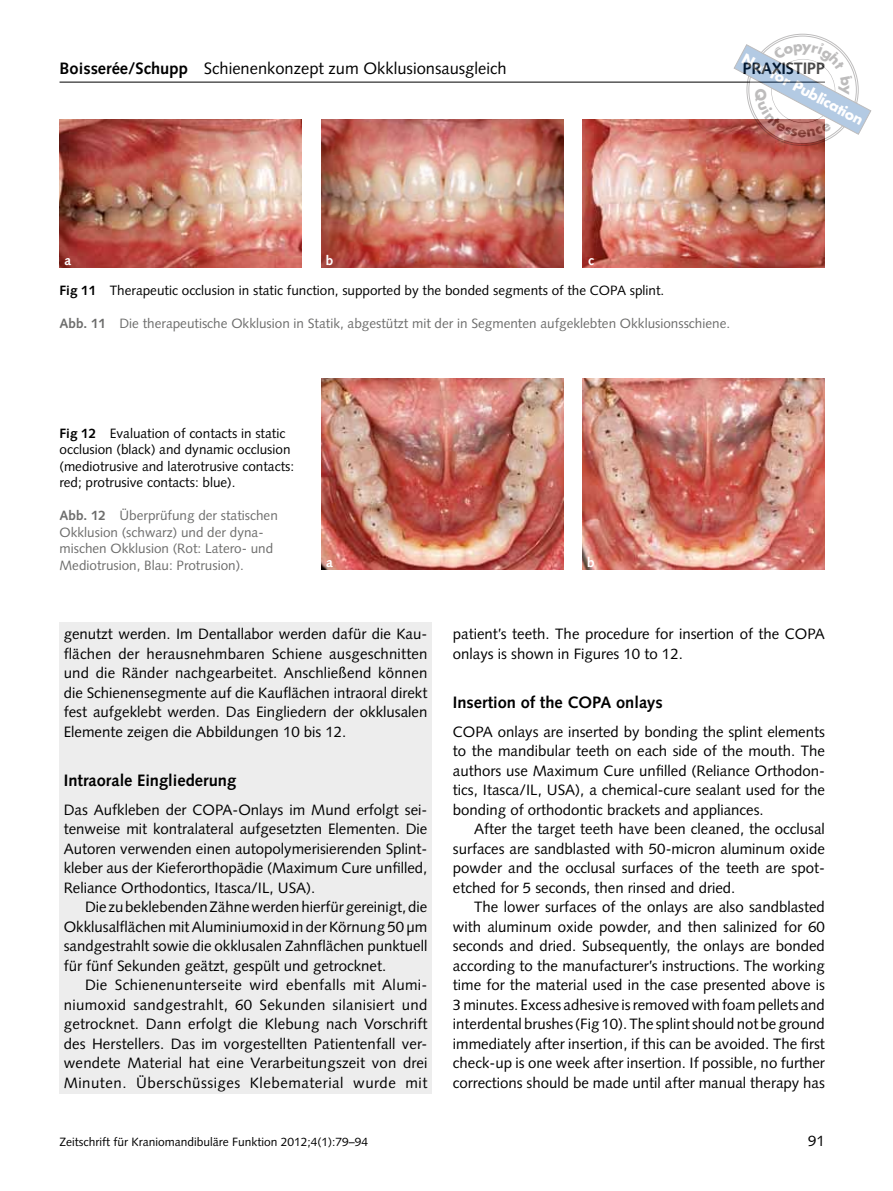
<style>
.page{position:relative;width:893px;height:1191px;background:#fff}
.page>*{position:absolute;margin:0;border:0;box-sizing:border-box;transform-origin:0 0}
.t1{font:16.5px "Syntax LT Std";color:#000}
.t2{font:700 16.5px "Syntax LT Std";color:#000}
.t3{font:700 16.5px "Syntax LT Std";letter-spacing:-.02em;color:#000}
.t4{font:700 15.9px "Futura T";color:#fff}
.t5{font:15px/19.5px "Syntax LT Std";color:#000;text-align:justify}
.t6{font:13.5px/16.5px "Syntax LT Std";color:#000}
.t7{font:13.5px/16.5px "Syntax LT Std";color:#6d6d6c}
.t8{font:700 13.5px "Syntax LT Std";color:#fff}
.t9{font:12px "Syntax LT Std";color:#000}
.s1{font-weight:700}
</style>
<div class="page">
<hr style="left:60px;top:82px;width:765px;height:1px;background:#000">
<div style="left:60px;top:622px;width:372px;height:471px;background:#ededed"></div>
<img style="left:60px;top:119px;width:242px;height:149px">
<img style="left:321px;top:119px;width:242px;height:149px">
<img style="left:583px;top:119px;width:242px;height:149px">
<img style="left:321px;top:378px;width:242px;height:192px">
<img style="left:583px;top:378px;width:242px;height:192px">
<svg style="left:733px;top:33px;width:139px;height:113px"></svg>
<p class="t4" style="left:746px;top:51px;width:137px;rotate:28deg">Not for Publication</p>
<p class="t1" style="left:60px;top:60px;width:448px"><span class="s1">Boisserée/Schupp</span> Schienenkonzept zum Okklusionsausgleich</p>
<p class="t3" style="left:743px;top:59px;width:84px">PRAXISTIPP</p>
<p class="t8" style="left:65px;top:253px;width:8px">a</p>
<p class="t8" style="left:326px;top:253px;width:9px">b</p>
<p class="t6" style="left:60px;top:283px;width:606px"><span class="s1">Fig 11</span> Therapeutic occlusion in static function, supported by the bonded segments of the COPA splint.</p>
<p class="t7" style="left:60px;top:316px;width:672px"><span class="s1">Abb. 11</span> Die therapeutische Okklusion in Statik, abgestützt mit der in Segmenten aufgeklebten Okklusionsschiene.</p>
<p class="t8" style="left:588px;top:253px;width:7px">c</p>
<p class="t6" style="left:60px;top:426px;width:236px"><span class="s1">Fig 12</span> Evaluation of contacts in static occlusion (black) and dynamic occlusion (mediotrusive and laterotrusive contacts: red; protrusive contacts: blue).</p>
<p class="t7" style="left:60px;top:508px;width:220px"><span class="s1">Abb. 12</span> Überprüfung der statischen Okklusion (schwarz) und der dyna&shy;mischen Okklusion (Rot: Latero- und Mediotrusion, Blau: Protrusion).</p>
<p class="t8" style="left:326px;top:555px;width:8px">a</p>
<p class="t8" style="left:587px;top:555px;width:9px">b</p>
<p class="t5" style="left:64px;top:625px;width:365px">genutzt werden. Im Dentallabor werden dafür die Kau&shy;flächen der herausnehmbaren Schiene ausgeschnitten und die Ränder nachgearbeitet. Anschließend können die Schienensegmente auf die Kauflächen intraoral direkt fest aufgeklebt werden. Das Eingliedern der okklusalen Elemente zeigen die Abbildungen 10 bis 12.</p>
<p class="t2" style="left:64px;top:771px;width:174px">Intraorale Eingliederung</p>
<p class="t5" style="left:64px;top:800px;width:365px">Das Aufkleben der COPA-Onlays im Mund erfolgt sei&shy;tenweise mit kontralateral aufgesetzten Elementen. Die Autoren verwenden einen autopolymerisierenden Splint&shy;kleber aus der Kieferorthopädie (Maximum Cure unfilled, Reliance Orthodontics, Itasca/IL, USA).</p>
<p class="t5" style="left:64px;top:898px;width:365px;text-indent:21px">Die zu beklebenden Zähne werden hierfür gereinigt, die Okklusalflächen mit Aluminiumoxid in der Körnung 50 µm sandgestrahlt sowie die okklusalen Zahnflächen punktuell für fünf Sekunden geätzt, gespült und getrocknet.</p>
<p class="t5" style="left:64px;top:976px;width:365px;text-indent:21px">Die Schienenunterseite wird ebenfalls mit Alumi&shy;niumoxid sandgestrahlt, 60 Sekunden silanisiert und getrocknet. Dann erfolgt die Klebung nach Vorschrift des Herstellers. Das im vorgestellten Patientenfall ver&shy;wendete Material hat eine Verarbeitungszeit von drei Minuten. Überschüssiges Klebematerial wurde mit</p>
<p class="t5" style="left:453px;top:625px;width:374px">patient’s teeth. The procedure for insertion of the COPA onlays is shown in Figures 10 to 12.</p>
<p class="t2" style="left:453px;top:693px;width:127px">Insertion of the COPA</p>
<p class="t2" style="left:616px;top:693px;width:48px">onlays</p>
<p class="t5" style="left:453px;top:722px;width:374px">COPA onlays are inserted by bonding the splint elements to the mandibular teeth on each side of the mouth. The authors use Maximum Cure unfilled (Reliance Orthodon&shy;tics, Itasca/IL, USA), a chemical-cure sealant used for the bonding of orthodontic brackets and appliances.</p>
<p class="t5" style="left:453px;top:820px;width:374px;text-indent:21px">After the target teeth have been cleaned, the occlusal surfaces are sandblasted with 50-micron aluminum oxide powder and the occlusal surfaces of the teeth are spot&shy;etched for 5 seconds, then rinsed and dried.</p>
<p class="t5" style="left:453px;top:898px;width:374px;text-indent:21px">The lower surfaces of the onlays are also sandblasted with aluminum oxide powder, and then salinized for 60 seconds and dried. Subsequently, the onlays are bonded according to the manufacturer’s instructions. The working time for the material used in the case presented above is 3 minutes. Excess adhesive is removed with foam pellets and interdental brushes (Fig 10). The splint should not be ground immediately after insertion, if this can be avoided. The first check-up is one week after insertion. If possible, no further corrections should be made until after manual therapy has</p>
<p class="t9" style="left:60px;top:1136px;width:310px">Zeitschrift für Kraniomandibuläre Funktion 2012;4(1):79–94</p>
<p class="t5" style="left:808px;top:1132px;width:18px">91</p>
</div>
